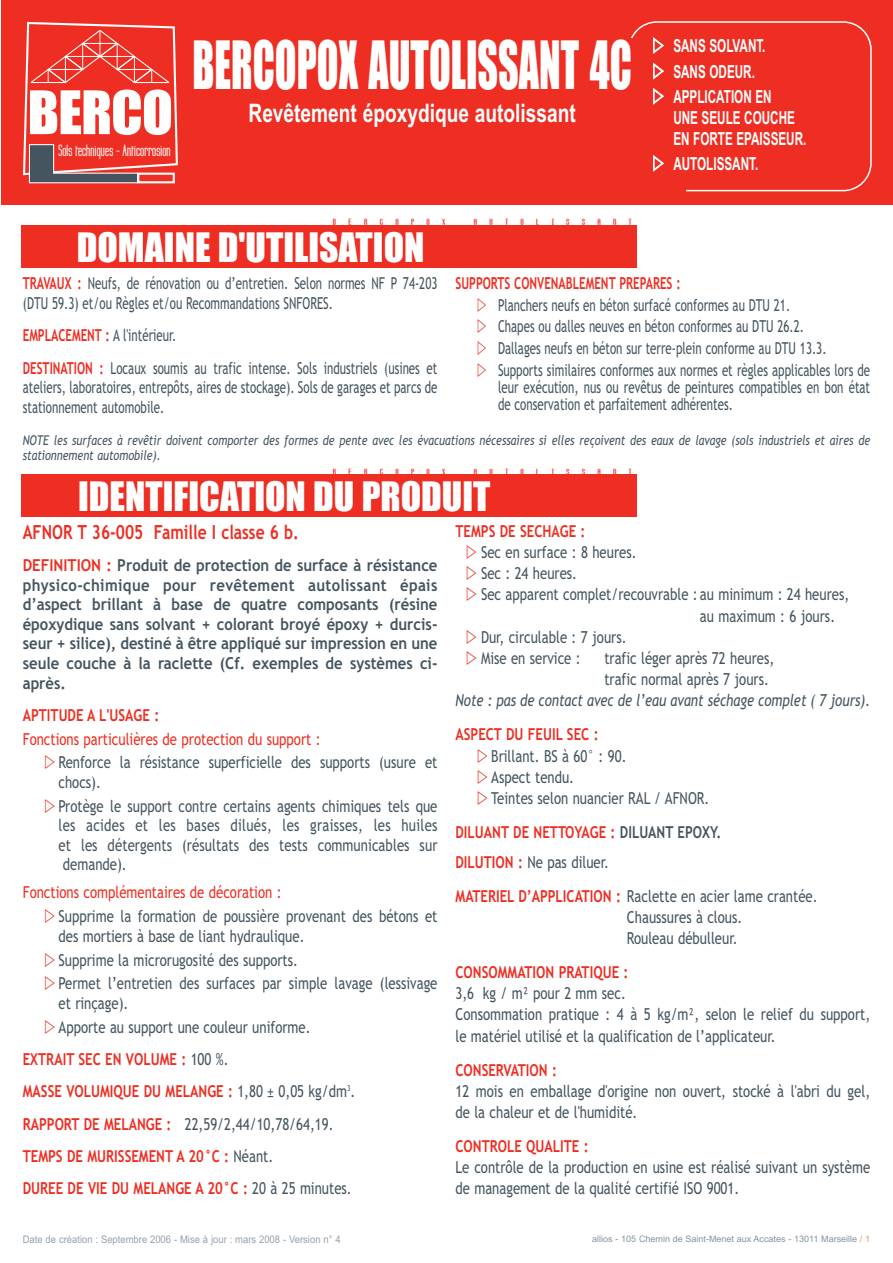
<style>
.page{position:relative;width:893px;height:1263px;background:#fff}
.page>*{position:absolute;margin:0;border:0;box-sizing:border-box;transform-origin:0 0}
.t1{font:61.5px "Impact";color:#fff;scale:.65 1}
.t2{font:55.35px "Impact";letter-spacing:-.015em;color:#fff}
.t3{font:37.5px "Impact";color:#fff}
.t4{font:700 25.5px "Arial";color:#fff;scale:.75 1}
.t5{font:700 19.5px "Trebuchet MS";color:#ee2e22;scale:.8 1}
.t6{font:700 18px/25.2px "Arial";color:#fff;scale:.65 1}
.t7{font:16.5px/21.1px "Trebuchet MS";color:#45555f;scale:.8 1}
.t8{font:16.5px/21.5px "Trebuchet MS";color:#45555f;scale:.7 1}
.t9{font:700 16.5px/32.2px "Trebuchet MS";color:#ee2e22;scale:.8 1}
.t10{font:700 16.5px/19.5px "Trebuchet MS";color:#45555f;text-align:justify;scale:.9 1}
.t11{font:16.5px "Trebuchet MS";color:#ee2e22;scale:.8 1}
.t12{font:italic 16.5px "Trebuchet MS";color:#45555f;scale:.8 1}
.t13{font:700 16.5px "Trebuchet MS";color:#ee2e22;scale:.7 1}
.t14{font:700 13.65px "Labtop";letter-spacing:.02em;color:#fff}
.t15{font:italic 13.5px/15px "Trebuchet MS";color:#45555f;scale:.8 1}
.t16{font:10.5px "Arial";color:#95a2ac;scale:.9 1}
.t17{font:9px "Arial";color:#83939c}
.t18{font:9px "Camilla";color:#ee2e22}
.s1{font-weight:700;color:#ee2e22}
.s2{color:#ee2e22}
.s3{font-weight:400;color:#45555f}
.s4{color:#45555f}
.s5{color:#f58966}
</style>
<div class="page">
<div style="left:1px;top:0;width:892px;height:204px;background:#ee2e22"></div>
<svg style="left:23px;top:21px;width:155px;height:163px"></svg>
<hr style="left:134px;top:82px;width:35px;height:1px;background:#fff">
<div style="left:21px;top:225px;width:615px;height:42px;background:#ee2e22"></div>
<div style="left:21px;top:474px;width:615px;height:43px;background:#ee2e22"></div>
<svg style="left:631px;top:21px;width:241px;height:170px"></svg>
<h2 class="t2" style="left:28px;top:69px;width:147px">BERCO</h2>
<p class="t14" style="left:58px;top:142px;width:114px">Sols techniques - Anticorrosion</p>
<h1 class="t1" style="left:193px;top:32px;width:677px">BERCOPOX AUTOLISSANT 4C</h1>
<h3 class="t4" style="left:249px;top:98px;width:438px">Revêtement époxydique autolissant</h3>
<p class="t18" style="left:333px;top:217px;width:5px">B</p>
<p class="t18" style="left:349px;top:217px;width:5px">E</p>
<p class="t18" style="left:364px;top:217px;width:5px">R</p>
<p class="t18" style="left:380px;top:217px;width:5px">C</p>
<p class="t18" style="left:396px;top:217px;width:5px">O</p>
<p class="t18" style="left:411px;top:217px;width:5px">P</p>
<p class="t18" style="left:427px;top:217px;width:5px">O</p>
<p class="t18" style="left:442px;top:217px;width:5px">X</p>
<p class="t18" style="left:474px;top:217px;width:5px">A</p>
<p class="t18" style="left:490px;top:217px;width:5px">U</p>
<p class="t18" style="left:505px;top:217px;width:5px">T</p>
<p class="t18" style="left:521px;top:217px;width:5px">O</p>
<p class="t18" style="left:536px;top:217px;width:5px">L</p>
<p class="t18" style="left:552px;top:217px;width:4px">I</p>
<p class="t18" style="left:567px;top:217px;width:5px">S</p>
<p class="t18" style="left:582px;top:217px;width:5px">S</p>
<p class="t18" style="left:598px;top:217px;width:5px">A</p>
<p class="t18" style="left:613px;top:217px;width:5px">N</p>
<p class="t18" style="left:629px;top:217px;width:5px">T</p>
<h3 class="t3" style="left:77px;top:227px;width:349px">DOMAINE D'UTILISATION</h3>
<p class="t6" style="left:673px;top:34px;width:153px">SANS SOLVANT.<br>SANS ODEUR.<br>APPLICATION EN</p>
<p class="t6" style="left:673px;top:107px;width:206px;line-height:21px">UNE SEULE COUCHE<br>EN FORTE EPAISSEUR.</p>
<p class="t6" style="left:673px;top:151px;width:132px">AUTOLISSANT.</p>
<p class="t8" style="left:23px;top:274px;width:594px;line-height:19.5px"><span class="s1">TRAVAUX :</span> Neufs, de rénovation ou d’entretien. Selon normes NF P 74-203 (DTU 59.3) et/ou Règles et/ou Recommandations SNFORES.</p>
<p class="t8" style="left:23px;top:319px;width:594px;line-height:32.2px"><span class="s1">EMPLACEMENT :</span> A l'intérieur.<br><span class="s1">DESTINATION :</span> Locaux soumis au trafic intense. Sols industriels (usines et</p>
<p class="t8" style="left:23px;top:378px;width:594px;line-height:19.5px">ateliers, laboratoires, entrepôts, aires de stockage). Sols de garages et parcs de stationnement automobile.</p>
<p class="t13" style="left:455px;top:274px;width:323px">SUPPORTS CONVENABLEMENT PREPARES :</p>
<p class="t8" style="left:498px;top:295px;width:533px">Planchers neufs en béton surfacé conformes au DTU 21.<br>Chapes ou dalles neuves en béton conformes au DTU 26.2.<br>Dallages neufs en béton sur terre-plein conforme au DTU 13.3.<br>Supports similaires conformes aux normes et règles applicables lors de</p>
<p class="t8" style="left:498px;top:378px;width:533px;line-height:17.2px">leur exécution, nus ou revêtus de peintures compatibles en bon état de conservation et parfaitement adhérentes.</p>
<p class="t15" style="left:23px;top:433px;width:1061px">NOTE les surfaces à revêtir doivent comporter des formes de pente avec les évacuations nécessaires si elles reçoivent des eaux de lavage (sols industriels et aires de stationnement automobile).</p>
<p class="t18" style="left:333px;top:466px;width:5px">B</p>
<p class="t18" style="left:349px;top:466px;width:5px">E</p>
<p class="t18" style="left:364px;top:466px;width:5px">R</p>
<p class="t18" style="left:380px;top:466px;width:5px">C</p>
<p class="t18" style="left:396px;top:466px;width:5px">O</p>
<p class="t18" style="left:411px;top:466px;width:5px">P</p>
<p class="t18" style="left:427px;top:466px;width:5px">O</p>
<p class="t18" style="left:442px;top:466px;width:5px">X</p>
<p class="t18" style="left:474px;top:466px;width:5px">A</p>
<p class="t18" style="left:490px;top:466px;width:5px">U</p>
<p class="t18" style="left:505px;top:466px;width:5px">T</p>
<p class="t18" style="left:521px;top:466px;width:5px">O</p>
<p class="t18" style="left:536px;top:466px;width:5px">L</p>
<p class="t18" style="left:552px;top:466px;width:4px">I</p>
<p class="t18" style="left:567px;top:466px;width:5px">S</p>
<p class="t18" style="left:582px;top:466px;width:5px">S</p>
<p class="t18" style="left:598px;top:466px;width:5px">A</p>
<p class="t18" style="left:613px;top:466px;width:5px">N</p>
<p class="t18" style="left:629px;top:466px;width:5px">T</p>
<h3 class="t3" style="left:78px;top:476px;width:414px">IDENTIFICATION DU PRODUIT</h3>
<p class="t5" style="left:23px;top:521px;width:347px">AFNOR T 36-005 Famille I classe 6 b.</p>
<p class="t10" style="left:23px;top:556px;width:462px"><span class="s2">DEFINITION :</span> Produit de protection de surface à résistance physico-chimique pour revêtement autolissant épais d’aspect brillant à base de quatre composants (résine époxydique sans solvant + colorant broyé époxy + durcis&shy;seur + silice), destiné à être appliqué sur impression en une seule couche à la raclette (Cf. exemples de systèmes ci&shy;après.</p>
<p class="t9" style="left:23px;top:699px;width:172px">APTITUDE A L'USAGE :</p>
<p class="t11" style="left:23px;top:729px;width:374px">Fonctions particulières de protection du support :</p>
<p class="t7" style="left:59px;top:753px;width:475px;line-height:19.5px">Renforce la résistance superficielle des supports (usure et chocs).</p>
<p class="t7" style="left:59px;top:796px;width:475px;line-height:19.5px;text-align:justify">Protège le support contre certains agents chimiques tels que les acides et les bases dilués, les graisses, les huiles et les détergents (résultats des tests communicables sur demande).</p>
<p class="t11" style="left:23px;top:883px;width:325px">Fonctions complémentaires de décoration :</p>
<p class="t7" style="left:59px;top:907px;width:475px;line-height:19.5px">Supprime la formation de poussière provenant des bétons et des mortiers à base de liant hydraulique.</p>
<p class="t7" style="left:59px;top:948px;width:475px;line-height:23.9px">Supprime la microrugosité des supports.<br>Permet l’entretien des surfaces par simple lavage (lessivage</p>
<p class="t7" style="left:59px;top:991px;width:317px;line-height:23.9px">et rinçage).<br>Apporte au support une couleur uniforme.</p>
<p class="t9" style="left:23px;top:1043px;width:417px">EXTRAIT SEC EN VOLUME : <span class="s3">100 %.<br></span>MASSE VOLUMIQUE DU MELANGE : <span class="s3">1,80 ± 0,05 kg/dm</span><sup>3</sup><span class="s3">.<br></span>RAPPORT DE MELANGE : <span class="s3">22,59/2,44/10,78/64,19.<br></span>TEMPS DE MURISSEMENT A 20°C : <span class="s3">Néant.<br></span>DUREE DE VIE DU MELANGE A 20°C : <span class="s3">20 à 25 minutes.</span></p>
<p class="t9" style="left:455px;top:515px;width:164px">TEMPS DE SECHAGE :</p>
<p class="t7" style="left:481px;top:542px;width:196px">Sec en surface : 8 heures.</p>
<p class="t7" style="left:481px;top:563px;width:122px">Sec : 24 heures.</p>
<p class="t7" style="left:481px;top:584px;width:462px">Sec apparent complet/recouvrable : au minimum : 24 heures,</p>
<p class="t7" style="left:700px;top:605px;width:171px">au maximum : 6 jours.</p>
<p class="t7" style="left:481px;top:626px;width:183px">Dur, circulable : 7 jours.</p>
<p class="t7" style="left:481px;top:648px;width:126px">Mise en service :</p>
<p class="t7" style="left:604px;top:648px;width:214px">trafic léger après 72 heures, trafic normal après 7 jours.</p>
<p class="t12" style="left:455px;top:691px;width:520px">Note : pas de contact avec de l’eau avant séchage complet ( 7 jours).</p>
<p class="t9" style="left:455px;top:718px;width:180px">ASPECT DU FEUIL SEC :</p>
<p class="t7" style="left:491px;top:745px;width:274px">Brillant. BS à 60° : 90.<br>Aspect tendu.<br>Teintes selon nuancier RAL / AFNOR.</p>
<p class="t9" style="left:455px;top:817px;width:334px;line-height:29.7px">DILUANT DE NETTOYAGE : <span class="s4">DILUANT EPOXY.<br></span>DILUTION : <span class="s3">Ne pas diluer.</span></p>
<p class="t7" style="left:627px;top:885px;width:240px;text-indent:-171px"><span class="s1">MATERIEL D’APPLICATION :</span> Raclette en acier lame crantée.<br>Chaussures à clous.<br>Rouleau débulleur.</p>
<p class="t9" style="left:455px;top:956px;width:218px">CONSOMMATION PRATIQUE :</p>
<p class="t7" style="left:455px;top:983px;width:520px">3,6 kg / m² pour 2 mm sec.<br>Consommation pratique : 4 à 5 kg/m², selon le relief du support, le matériel utilisé et la qualification de l’applicateur.</p>
<p class="t9" style="left:455px;top:1054px;width:128px">CONSERVATION :</p>
<p class="t7" style="left:455px;top:1080px;width:520px">12 mois en emballage d'origine non ouvert, stocké à l'abri du gel, de la chaleur et de l'humidité.</p>
<p class="t9" style="left:455px;top:1130px;width:168px">CONTROLE QUALITE :</p>
<p class="t7" style="left:455px;top:1157px;width:520px">Le contrôle de la production en usine est réalisé suivant un système de management de la qualité certifié ISO 9001.</p>
<p class="t16" style="left:23px;top:1233px;width:355px">Date de création : Septembre 2006 - Mise à jour : mars 2008 - Version n° 4</p>
<p class="t17" style="left:592px;top:1233px;width:279px">allios - 105 Chemin de Saint-Menet aux Accates - 13011 Marseille <span class="s5">/ 1</span></p>
</div>
